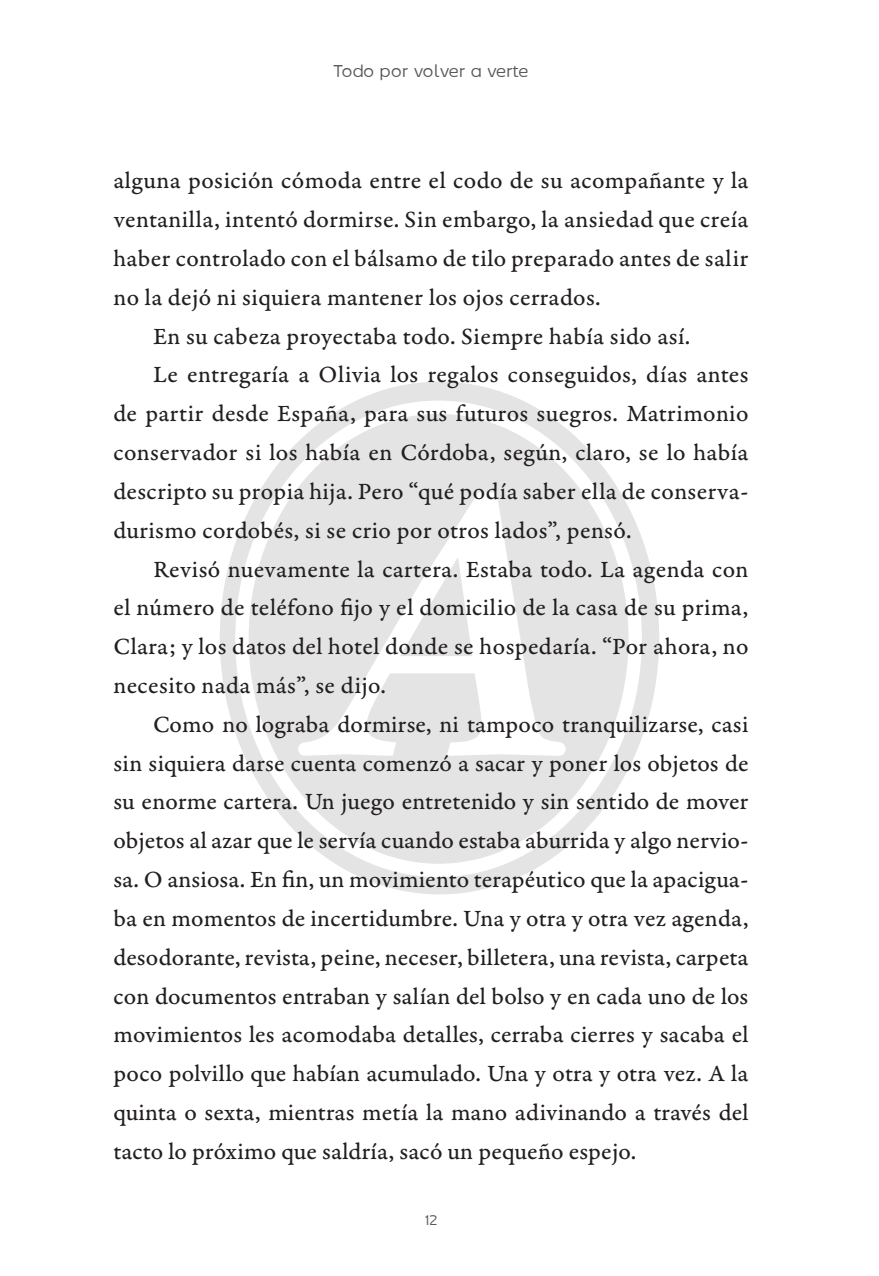
<style>
.page{position:relative;width:879px;height:1276px;background:#fff}
.page>*{position:absolute;margin:0;border:0;box-sizing:border-box;transform-origin:0 0}
.t1{font:24.6px "Garamond Premr Pro Capt";letter-spacing:.01em;color:#231f20}
.t2{font:300 17px "Hitmo 2.0";letter-spacing:-.005em;color:#57585a}
.t3{font:300 14px "Hitmo 2.0";color:#57585a}
</style>
<div class="page">
<svg style="left:220px;top:381px;width:439px;height:513px"></svg>
<svg style="left:249px;top:414px;width:379px;height:450px;fill:#e5e4e4"></svg>
<svg style="left:400px;top:558px;width:72px;height:98px"></svg>
<p class="t2" style="left:333px;top:61px;width:196px">Todo por volver a verte</p>
<p class="t1" style="left:113px;top:166px;width:637px">alguna posición cómoda entre el codo de su acompañante y la</p>
<p class="t1" style="left:113px;top:205px;width:637px">ventanilla, intentó dormirse. Sin embargo, la ansiedad que creía</p>
<p class="t1" style="left:113px;top:243px;width:636px">haber controlado con el bálsamo de tilo preparado antes de salir</p>
<p class="t1" style="left:113px;top:282px;width:489px">no la dejó ni siquiera mantener los ojos cerrados.</p>
<p class="t1" style="left:153px;top:321px;width:539px">En su cabeza proyectaba todo. Siempre había sido así.</p>
<p class="t1" style="left:153px;top:360px;width:597px">Le entregaría a Olivia los regalos conseguidos, días antes</p>
<p class="t1" style="left:113px;top:399px;width:636px">de partir desde España, para sus futuros suegros. Matrimonio</p>
<p class="t1" style="left:113px;top:437px;width:636px">conservador si los había en Córdoba, según, claro, se lo había</p>
<p class="t1" style="left:113px;top:476px;width:636px">descripto su propia hija. Pero “qué podía saber ella de conserva-</p>
<p class="t1" style="left:113px;top:515px;width:519px">durismo cordobés, si se crio por otros lados”, pensó.</p>
<p class="t1" style="left:153px;top:554px;width:597px">Revisó nuevamente la cartera. Estaba todo. La agenda con</p>
<p class="t1" style="left:113px;top:593px;width:636px">el número de teléfono fijo y el domicilio de la casa de su prima,</p>
<p class="t1" style="left:113px;top:631px;width:637px">Clara; y los datos del hotel donde se hospedaría. “Por ahora, no</p>
<p class="t1" style="left:113px;top:670px;width:274px">necesito nada más”, se dijo.</p>
<p class="t1" style="left:153px;top:709px;width:597px">Como no lograba dormirse, ni tampoco tranquilizarse, casi</p>
<p class="t1" style="left:113px;top:748px;width:636px">sin siquiera darse cuenta comenzó a sacar y poner los objetos de</p>
<p class="t1" style="left:113px;top:787px;width:637px">su enorme cartera. Un juego entretenido y sin sentido de mover</p>
<p class="t1" style="left:113px;top:825px;width:636px">objetos al azar que le servía cuando estaba aburrida y algo nervio-</p>
<p class="t1" style="left:113px;top:864px;width:636px">sa. O ansiosa. En fin, un movimiento terapéutico que la apacigua-</p>
<p class="t1" style="left:113px;top:903px;width:636px">ba en momentos de incertidumbre. Una y otra y otra vez agenda,</p>
<p class="t1" style="left:113px;top:942px;width:636px">desodorante, revista, peine, neceser, billetera, una revista, carpeta</p>
<p class="t1" style="left:113px;top:981px;width:636px">con documentos entraban y salían del bolso y en cada uno de los</p>
<p class="t1" style="left:113px;top:1019px;width:636px">movimientos les acomodaba detalles, cerraba cierres y sacaba el</p>
<p class="t1" style="left:113px;top:1058px;width:636px">poco polvillo que habían acumulado. Una y otra y otra vez. A la</p>
<p class="t1" style="left:113px;top:1097px;width:636px">quinta o sexta, mientras metía la mano adivinando a través del</p>
<p class="t1" style="left:113px;top:1136px;width:524px">tacto lo próximo que saldría, sacó un pequeño espejo.</p>
<p class="t3" style="left:425px;top:1210px;width:14px">12</p>
</div>
